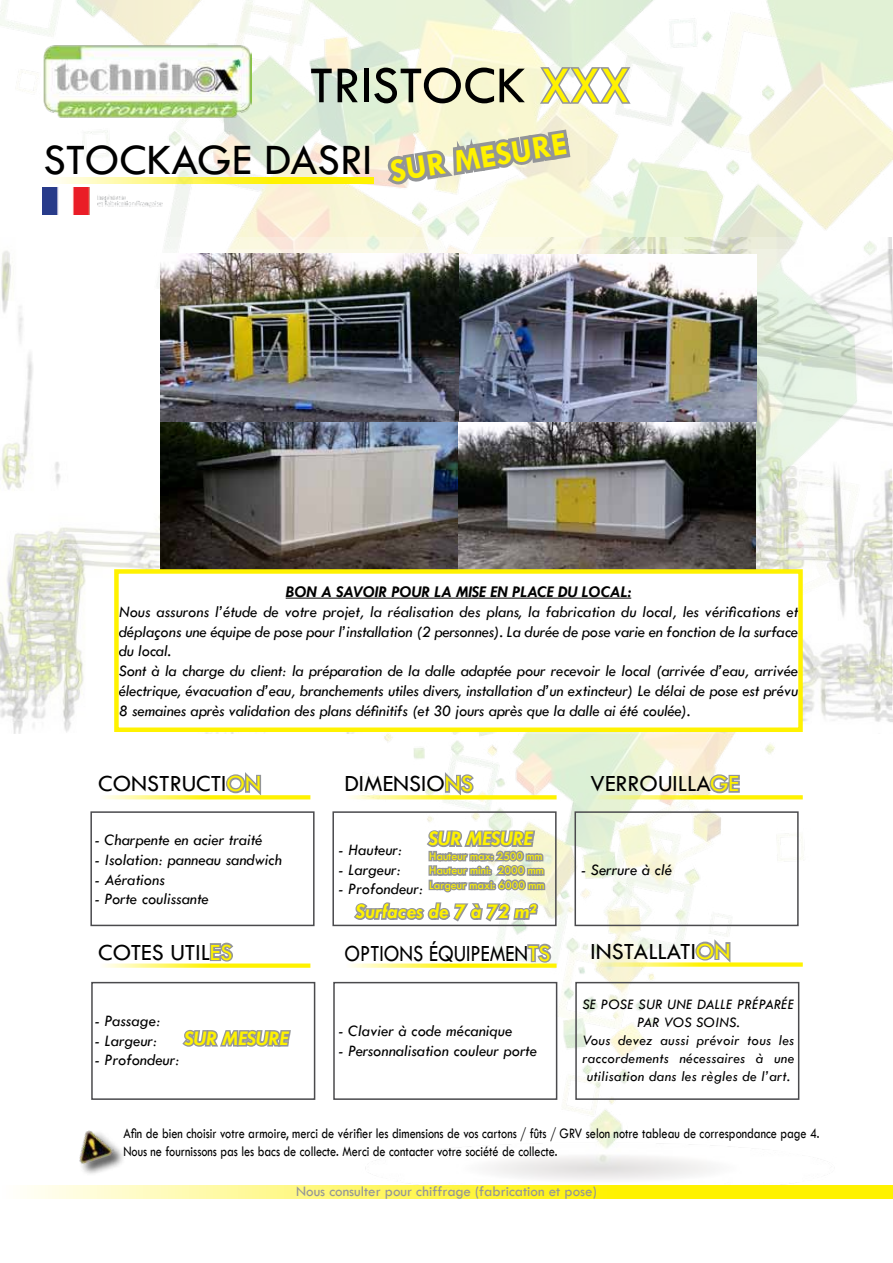
<style>
.page{position:relative;width:893px;height:1263px;background:#fff}
.page>*{position:absolute;margin:0;border:0;box-sizing:border-box;transform-origin:0 0}
.t1{font:54px "Tw Cen";color:#000}
.t2{font:45px "Tw Cen";color:#000}
.t3{font:700 33px "Tw Cen";color:#fff200}
.t4{font:24px "Tw Cen";color:#000}
.t5{font:24px "Tw Cen";color:#000;scale:.85 1}
.t6{font:italic 700 21px "Tw Cen";color:#fff200}
.t7{font:italic 16.5px/19.8px "Tw Cen";letter-spacing:-.01em;color:#000}
.t8{font:italic 700 16.5px "Tw Cen";color:#000}
.t9{font:15px/18px "Tw Cen";color:#000;scale:.82 1}
.t10{font:italic 15px/18px "Tw Cen";letter-spacing:.02em;color:#000;text-align:center}
.t11{font:15px "Tw Cen";color:#939598}
.t12{font:12px/14.4px "Tw Cen";color:#fff200}
.s1{color:#fff200}
</style>
<div class="page">
<img style="left:0;top:0;width:893px;height:1180px">
<img style="left:0;top:237px;width:892px;height:13px">
<img style="left:43px;top:187px;width:125px;height:27px">
<svg style="left:27px;top:1185px;width:866px;height:14px"></svg>
<svg style="left:224px;top:768px;width:39px;height:27px"></svg>
<svg style="left:98px;top:795px;width:212px;height:4px"></svg>
<svg style="left:443px;top:768px;width:33px;height:27px"></svg>
<svg style="left:344px;top:795px;width:213px;height:4px"></svg>
<svg style="left:708px;top:773px;width:33px;height:22px"></svg>
<svg style="left:591px;top:795px;width:212px;height:4px"></svg>
<svg style="left:208px;top:941px;width:27px;height:22px"></svg>
<svg style="left:98px;top:963px;width:212px;height:5px"></svg>
<svg style="left:526px;top:942px;width:27px;height:21px"></svg>
<svg style="left:344px;top:963px;width:213px;height:5px"></svg>
<svg style="left:693px;top:935px;width:39px;height:27px"></svg>
<svg style="left:591px;top:962px;width:212px;height:5px"></svg>
<svg style="left:44px;top:177px;width:330px;height:7px"></svg>
<img style="left:42px;top:43px;width:210px;height:75px">
<img style="left:0;top:250px;width:892px;height:484px">
<svg style="left:180px;top:1024px;width:113px;height:25px"></svg>
<img style="left:161px;top:422px;width:595px;height:147px">
<img style="left:161px;top:254px;width:595px;height:168px">
<svg style="left:382px;top:123px;width:192px;height:64px"></svg>
<div style="left:116px;top:571px;width:684px;height:159px;background:#fff"></div>
<hr style="left:286px;top:598px;width:345px;height:1px;background:#000">
<div style="left:114px;top:569px;width:689px;height:163px;border:4px solid #fff200"></div>
<svg style="left:537px;top:66px;width:96px;height:39px"></svg>
<div style="left:79px;top:1129px;width:47px;height:48px;background:#fff"></div>
<svg style="left:61px;top:1114px;width:64px;height:62px"></svg>
<img style="left:70px;top:1123px;width:46px;height:45px">
<svg style="left:352px;top:825px;width:195px;height:98px"></svg>
<div style="left:90px;top:811px;width:225px;height:115px;border:2px solid #4a4a4d"></div>
<div style="left:332px;top:811px;width:225px;height:115px;border:2px solid #4a4a4d"></div>
<div style="left:574px;top:811px;width:225px;height:115px;border:2px solid #4a4a4d"></div>
<div style="left:91px;top:982px;width:224px;height:118px;border:2px solid #4a4a4d"></div>
<div style="left:333px;top:982px;width:224px;height:118px;border:2px solid #4a4a4d"></div>
<div style="left:575px;top:982px;width:224px;height:118px;border:2px solid #4a4a4d"></div>
<h1 class="t1" style="left:310px;top:53px;width:322px">TRISTOCK <span class="s1">XXX</span></h1>
<h2 class="t2" style="left:43px;top:132px;width:330px">STOCKAGE DASRI</h2>
<h3 class="t3" style="left:387px;top:152px;width:180px;rotate:-9deg">SUR MESURE</h3>
<p class="t8" style="left:286px;top:582px;width:347px">BON A SAVOIR POUR LA MISE EN PLACE DU LOCAL:</p>
<p class="t7" style="left:119px;top:601px;width:681px">Nous assurons l’étude de votre projet, la réalisation des plans, la fabrication du local, les vérifications et déplaçons une équipe de pose pour l’installation (2 personnes). La durée de pose varie en fonction de la surface du local.<br>Sont à la charge du client: la préparation de la dalle adaptée pour recevoir le local (arrivée d’eau, arrivée électrique, évacuation d’eau, branchements utiles divers, installation d’un extincteur) Le délai de pose est prévu 8 semaines après validation des plans définitifs (et 30 jours après que la dalle ai été coulée).</p>
<h3 class="t4" style="left:98px;top:769px;width:164px">CONSTRUCTI<span class="s1">ON</span></h3>
<h3 class="t4" style="left:344px;top:769px;width:130px">DIMENSIO<span class="s1">NS</span></h3>
<h3 class="t4" style="left:591px;top:769px;width:150px">VERROUILLA<span class="s1">GE</span></h3>
<p class="t7" style="left:95px;top:830px;width:169px">- Charpente en acier traité</p>
<p class="t7" style="left:95px;top:849px;width:189px">- Isolation: panneau sandwich</p>
<p class="t7" style="left:95px;top:869px;width:72px">- Aérations</p>
<p class="t7" style="left:95px;top:889px;width:116px">- Porte coulissante</p>
<p class="t6" style="left:429px;top:826px;width:105px">SUR MESURE</p>
<p class="t12" style="left:429px;top:849px;width:117px">Hauteur max: 2500 mm<br>Hauteur mini: 2000 mm<br>Largeur maxi: 6000 mm</p>
<p class="t7" style="left:338px;top:839px;width:66px">- Hauteur:</p>
<p class="t7" style="left:338px;top:859px;width:64px">- Largeur:</p>
<p class="t7" style="left:338px;top:879px;width:86px">- Profondeur:</p>
<p class="t6" style="left:356px;top:899px;width:182px">Surfaces de 7 à 72 m²</p>
<p class="t7" style="left:581px;top:859px;width:93px">- Serrure à clé</p>
<h3 class="t4" style="left:98px;top:937px;width:136px">COTES UTIL<span class="s1">ES</span></h3>
<h3 class="t5" style="left:344px;top:939px;width:244px">OPTIONS ÉQUIPEMEN<span class="s1">TS</span></h3>
<h3 class="t4" style="left:591px;top:936px;width:141px">INSTALLATI<span class="s1">ON</span></h3>
<p class="t7" style="left:95px;top:1010px;width:67px">- Passage:</p>
<p class="t7" style="left:95px;top:1030px;width:64px">- Largeur:</p>
<p class="t7" style="left:95px;top:1050px;width:86px">- Profondeur:</p>
<p class="t6" style="left:185px;top:1026px;width:105px">SUR MESURE</p>
<p class="t7" style="left:338px;top:1020px;width:176px">- Clavier à code mécanique</p>
<p class="t7" style="left:338px;top:1040px;width:200px">- Personnalisation couleur porte</p>
<p class="t10" style="left:582px;top:995px;width:213px">SE POSE SUR UNE DALLE PRÉPARÉE<br>PAR VOS SOINS.<br>Vous devez aussi prévoir tous les raccordements nécessaires à une utilisation dans les règles de l’art.</p>
<p class="t9" style="left:123px;top:1124px;width:850px">Afin de bien choisir votre armoire, merci de vérifier les dimensions de vos cartons / fûts / GRV selon notre tableau de correspondance page 4.<br>Nous ne fournissons pas les bacs de collecte. Merci de contacter votre société de collecte.</p>
<p class="t11" style="left:296px;top:1182px;width:302px">Nous consulter pour chiffrage (fabrication et pose)</p>
</div>
